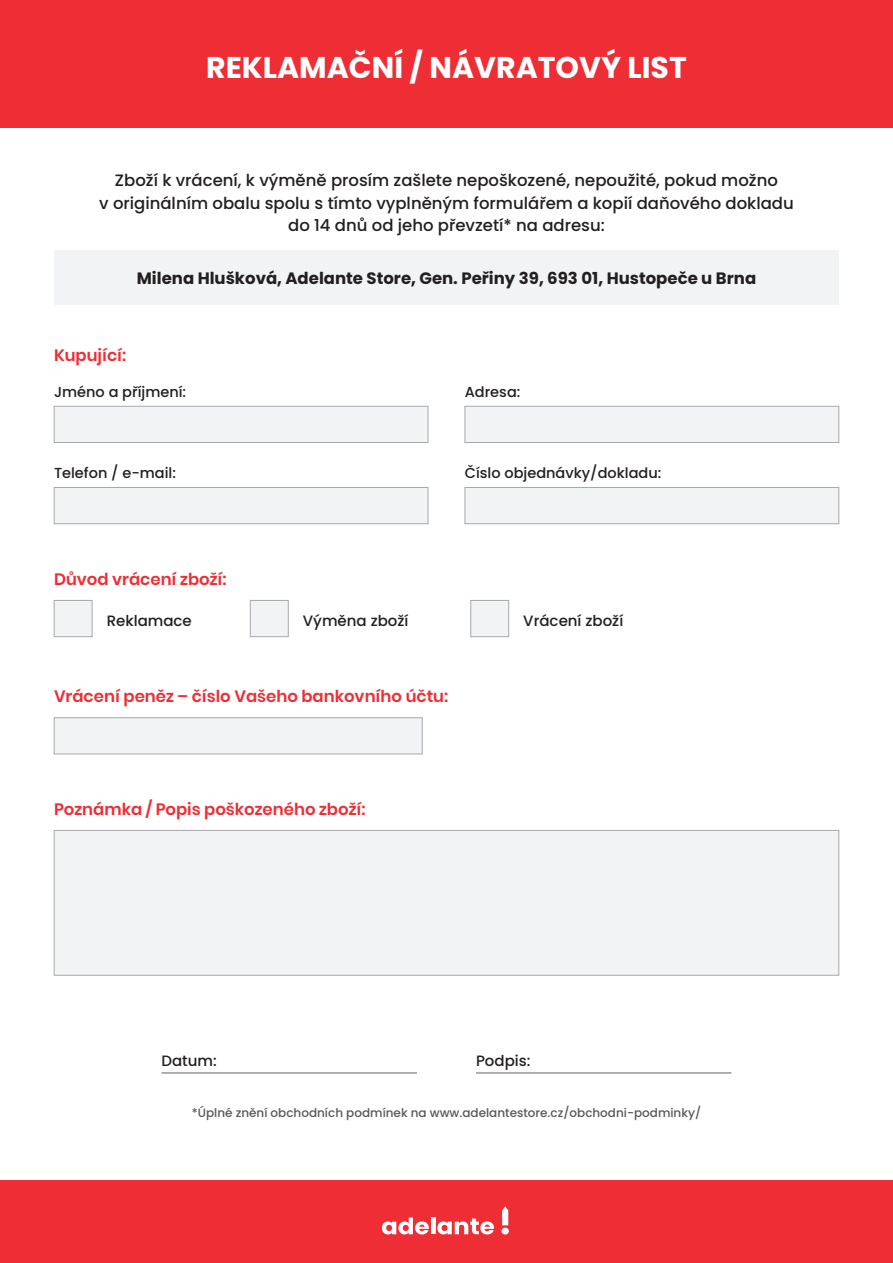
<style>
.page{position:relative;width:893px;height:1263px;background:#fff}
.page>*{position:absolute;margin:0;border:0;box-sizing:border-box;transform-origin:0 0}
.t1{font:700 30px "Poppins";color:#fff}
.t2{font:500 16.5px/22.5px "Poppins";color:#231f20;text-align:center}
.t3{font:600 16.5px "Poppins";color:#ee2d34}
.t4{font:700 16.5px "Poppins";color:#231f20}
.t5{font:500 15px "Poppins";color:#231f20}
.t6{font:500 14.55px "Poppins";color:#231f20}
.t7{font:500 12px "Poppins";color:#57585a}
</style>
<div class="page">
<div style="left:54px;top:406px;width:374px;height:37px;background:#f2f3f4;border:1px solid #a8a9ad"></div>
<div style="left:54px;top:487px;width:374px;height:37px;background:#f2f3f4;border:1px solid #a8a9ad"></div>
<div style="left:54px;top:717px;width:368px;height:37px;background:#f2f3f4;border:1px solid #a8a9ad"></div>
<div style="left:54px;top:830px;width:785px;height:145px;background:#f2f3f4;border:1px solid #a8a9ad"></div>
<div style="left:54px;top:251px;width:785px;height:54px;background:#f2f3f4"></div>
<div style="left:54px;top:600px;width:38px;height:37px;background:#f2f3f4;border:1px solid #a8a9ad"></div>
<div style="left:250px;top:600px;width:38px;height:37px;background:#f2f3f4;border:1px solid #a8a9ad"></div>
<div style="left:471px;top:600px;width:38px;height:37px;background:#f2f3f4;border:1px solid #a8a9ad"></div>
<div style="left:465px;top:406px;width:374px;height:37px;background:#f2f3f4;border:1px solid #a8a9ad"></div>
<div style="left:465px;top:487px;width:374px;height:37px;background:#f2f3f4;border:1px solid #a8a9ad"></div>
<div style="left:0;top:0;width:893px;height:128px;background:#ee2d34"></div>
<div style="left:0;top:1180px;width:893px;height:83px;background:#ee2d34"></div>
<svg style="left:382px;top:1217px;width:47px;height:17px"></svg>
<hr style="left:431px;top:1217px;width:4px;height:17px;background:#fff">
<svg style="left:437px;top:1218px;width:57px;height:16px"></svg>
<svg style="left:502px;top:1206px;width:6px;height:19px"></svg>
<div style="left:501px;top:1228px;width:8px;height:6px;background:#fff;border-radius:50%"></div>
<hr style="left:162px;top:1072px;width:255px;height:2px;background:#939598">
<hr style="left:476px;top:1072px;width:255px;height:2px;background:#939598">
<h1 class="t1" style="left:206px;top:50px;width:482px">REKLAMAČNÍ / NÁVRATOVÝ LIST</h1>
<p class="t2" style="left:99px;top:169px;width:696px">Zboží k vrácení, k výměně prosím zašlete nepoškozené, nepoužité, pokud možno<br>v originálním obalu spolu s tímto vyplněným formulářem a kopií daňového dokladu do 14 dnů od jeho převzetí* na adresu:</p>
<p class="t4" style="left:137px;top:268px;width:621px">Milena Hlušková, Adelante Store, Gen. Peřiny 39, 693 01, Hustopeče u Brna</p>
<p class="t3" style="left:54px;top:346px;width:74px">Kupující:</p>
<p class="t6" style="left:54px;top:383px;width:134px">Jméno a příjmení:</p>
<p class="t6" style="left:54px;top:465px;width:124px">Telefon / e-mail:</p>
<p class="t3" style="left:54px;top:569px;width:174px">Důvod vrácení zboží:</p>
<p class="t5" style="left:107px;top:612px;width:87px">Reklamace</p>
<p class="t6" style="left:465px;top:383px;width:57px">Adresa:</p>
<p class="t6" style="left:465px;top:465px;width:198px">Číslo objednávky/dokladu:</p>
<p class="t5" style="left:303px;top:612px;width:107px">Výměna zboží</p>
<p class="t5" style="left:523px;top:612px;width:102px">Vrácení zboží</p>
<p class="t3" style="left:54px;top:687px;width:396px">Vrácení peněz – číslo Vašeho bankovního účtu:</p>
<p class="t3" style="left:54px;top:799px;width:313px">Poznámka / Popis poškozeného zboží:</p>
<p class="t5" style="left:476px;top:1052px;width:56px">Podpis:</p>
<p class="t5" style="left:162px;top:1052px;width:57px">Datum:</p>
<p class="t7" style="left:192px;top:1106px;width:511px">*Úplné znění obchodních podmínek na www.adelantestore.cz/obchodni-podminky/</p>
</div>
